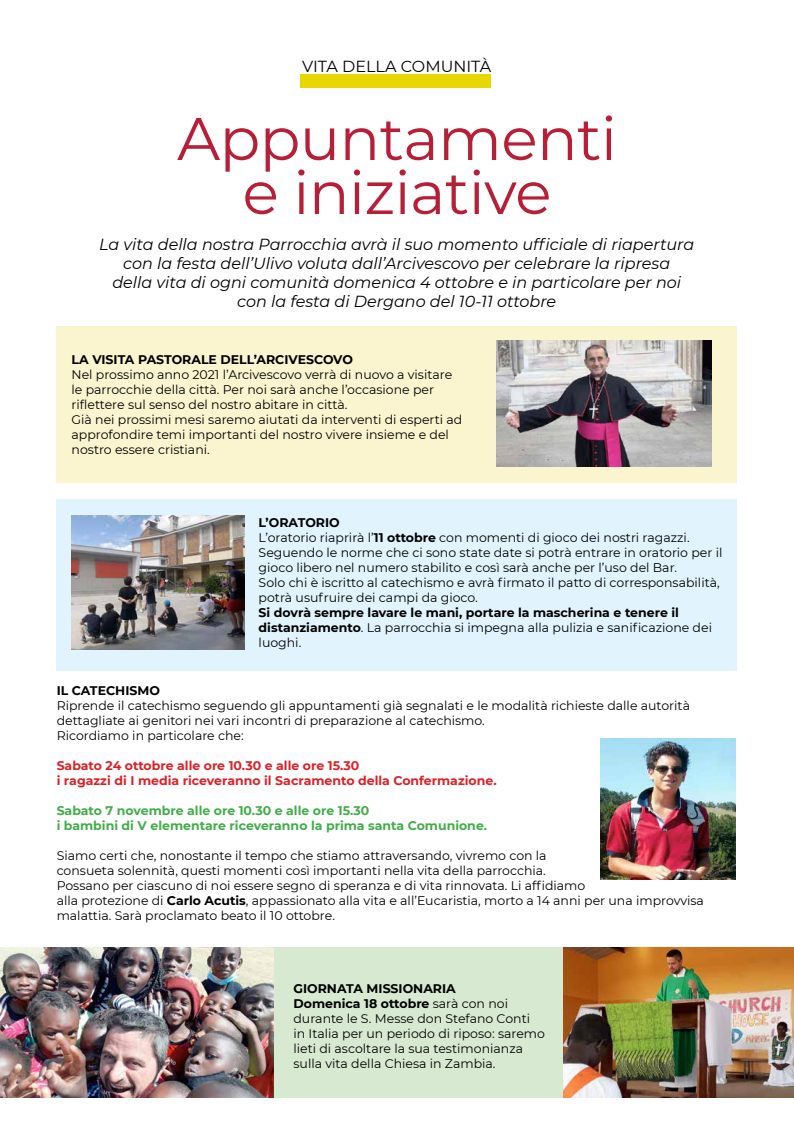
<style>
.page{position:relative;width:794px;height:1134px;background:#fff}
.page>*{position:absolute;margin:0;border:0;box-sizing:border-box;transform-origin:0 0}
.t1{font:60px/54px "Montserrat";letter-spacing:-.01em;color:#b71f38;text-align:center}
.t2{font:italic 16px/19.2px "Montserrat";color:#000;text-align:center}
.t3{font:16px "Montserrat";color:#000}
.t4{font:12.5px/15px "Montserrat";color:#000}
.t5{font:700 12.5px/15px "Montserrat";color:#000}
.t6{font:700 12.5px/15px "Montserrat";color:#da2128}
.t7{font:700 12.5px/15px "Montserrat";color:#41ad49}
.s1{font-weight:700}
.s2{font-weight:400}
</style>
<div class="page">
<div style="left:57px;top:948px;width:680px;height:150px;background:#d8e9d2"></div>
<div style="left:57px;top:499px;width:680px;height:171px;background:#e1f4fd"></div>
<div style="left:57px;top:327px;width:680px;height:156px;background:#faf4cf"></div>
<div style="left:300px;top:74px;width:190px;height:14px;background:#e9d800"></div>
<img style="left:72px;top:515px;width:173px;height:135px">
<img style="left:0;top:948px;width:273px;height:150px">
<img style="left:564px;top:948px;width:230px;height:150px">
<img style="left:497px;top:341px;width:215px;height:126px">
<img style="left:600px;top:738px;width:135px;height:142px">
<p class="t3" style="left:302px;top:55px;width:52px">vitadella</p>
<p class="t3" style="left:401px;top:55px;width:13px">comuni</p>
<p class="t3" style="left:471px;top:55px;width:22px">tà</p>
<h1 class="t1" style="left:177px;top:110px;width:441px">Appuntamenti e iniziative</h1>
<p class="t2" style="left:99px;top:234px;width:596px">La vita della nostra Parrocchia avrà il suo momento ufficiale di riapertura con la festa dell’Ulivo voluta dall’Arcivescovo per celebrare la ripresa<br>della vita di ogni comunità domenica 4 ottobre e in particolare per noi con la festa di Dergano del 10-11 ottobre</p>
<p class="t5" style="left:72px;top:352px;width:283px">La visita pastorale dell’Arcivescovo</p>
<p class="t4" style="left:72px;top:367px;width:392px">Nel prossimo anno 2021 l’Arcivescovo verrà di nuovo a visitare le parrocchie della città. Per noi sarà anche l’occasione per riflettere sul senso del nostro abitare in città.<br>Già nei prossimi mesi saremo aiutati da interventi di esperti ad approfondire temi importanti del nostro vivere insieme e del nostro essere cristiani.</p>
<p class="t4" style="left:259px;top:515px;width:465px"><span class="s1">L’oratorio<br></span>L’oratorio riaprirà l’<span class="s1">11 ottobre</span> con momenti di gioco dei nostri ragazzi.<br>Seguendo le norme che ci sono state date si potrà entrare in oratorio per il gioco libero nel numero stabilito e così sarà anche per l’uso del Bar.<br>Solo chi è iscritto al catechismo e avrà firmato il patto di corresponsabilità, potrà usufruire dei campi da gioco.</p>
<p class="t5" style="left:259px;top:605px;width:455px">Si dovrà sempre lavare le mani, portare la mascherina e tenere il distanziamento<span class="s2">. La parrocchia si impegna alla pulizia e sanificazione dei luoghi.</span></p>
<p class="t5" style="left:57px;top:683px;width:105px">I l Catechismo</p>
<p class="t4" style="left:57px;top:698px;width:635px">Riprende il catechismo seguendo gli appuntamenti già segnalati e le modalità richieste dalle autorità dettagliate ai genitori nei vari incontri di preparazione al catechismo.<br>Ricordiamo in particolare che:</p>
<p class="t6" style="left:57px;top:758px;width:441px">Sabato 24 ottobre alle ore 10.30 e alle ore 15.30<br>i ragazzi di I media riceveranno il Sacramento della Confermazione.</p>
<p class="t7" style="left:57px;top:803px;width:432px">Sabato 7 novembre alle ore 10.30 e alle ore 15.30<br>i bambini di V elementare riceveranno la prima santa Comunione.</p>
<p class="t4" style="left:57px;top:848px;width:649px">Siamo certi che, nonostante il tempo che stiamo attraversando, vivremo con la<br>consueta solennità, questi momenti così importanti nella vita della parrocchia.<br>Possano per ciascuno di noi essere segno di speranza e di vita rinnovata. Li affidiamo<br>alla protezione di <span class="s1">Carlo Acutis</span>, appassionato alla vita e all’Eucaristia, morto a 14 anni per una improvvisa malattia. Sarà proclamato beato il 10 ottobre.</p>
<p class="t4" style="left:293px;top:981px;width:253px"><span class="s1">Giornata m issionaria<br>Domenica 18 ottobre</span> sarà con noi durante le S. Messe don Stefano Conti<br>in Italia per un periodo di riposo: saremo lieti di ascoltare la sua testimonianza sulla vita della Chiesa in Zambia.</p>
</div>
